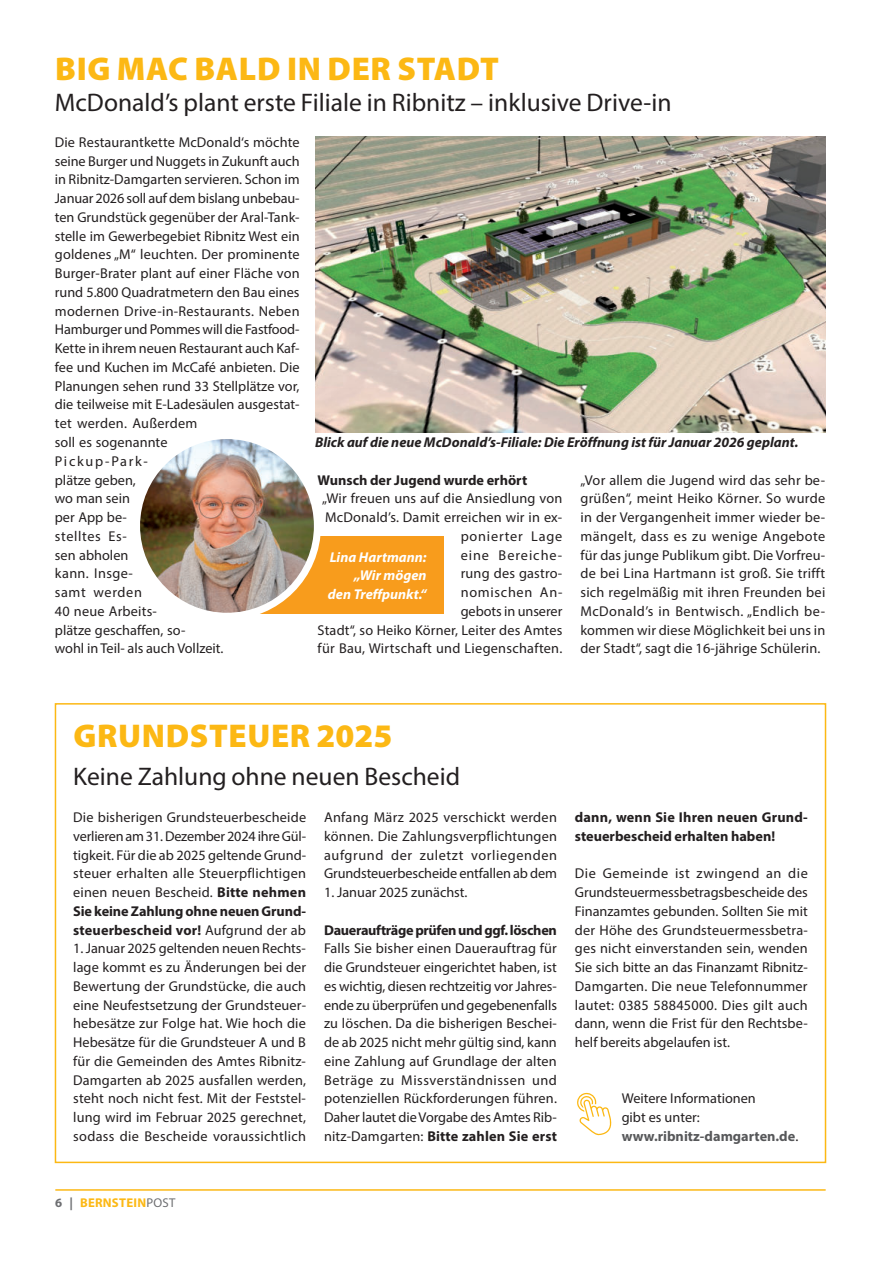
<style>
.page{position:relative;width:881px;height:1263px;background:#fff}
.page>*{position:absolute;margin:0;border:0;box-sizing:border-box;transform-origin:0 0}
.t1{font:900 33px "Myriad Pro";letter-spacing:.02em;color:#fcb814}
.t2{font:25.5px "Myriad Pro";color:#231f20}
.t3{font:14.25px/18.8px "Myriad Pro";color:#231f20;text-align:justify}
.t4{font:700 14.25px/18.8px "Myriad Pro";color:#231f20}
.t5{font:italic 700 14.25px "Myriad Pro";color:#231f20}
.t6{font:italic 700 14.25px/18.8px "Myriad Pro";color:#fff;text-align:right}
.t7{font:700 14.25px "Myriad Pro";letter-spacing:-.02em;color:#231f20}
.t8{font:700 12.75px "Myriad Pro";letter-spacing:.02em;color:#fcb814}
.s1{font-weight:700}
.s2{font-weight:700;color:#57585a}
.s3{color:#6d6e71}
.s4{font-weight:400;color:#6d6e71}
</style>
<div class="page">
<hr style="left:55px;top:1189px;width:770px;height:2px;background:#fcb814">
<div style="left:55px;top:703px;width:770px;height:460px;border:2px solid #fcb814"></div>
<svg style="left:577px;top:1092px;width:35px;height:43px"></svg>
<img style="left:315px;top:137px;width:509px;height:295px">
<div style="left:201px;top:536px;width:242px;height:78px;background:#f89c1c"></div>
<img style="left:136px;top:435px;width:181px;height:181px;border-radius:90px">
<div style="left:133px;top:432px;width:188px;height:188px;border:7px solid #fff;border-radius:50%"></div>
<h1 class="t1" style="left:55px;top:52px;width:445px">BIG MAC BALD IN DER STADT</h1>
<h2 class="t2" style="left:55px;top:90px;width:618px">McDonald’s plant erste Filiale in Ribnitz – inklusive Drive-in</h2>
<p class="t3" style="left:55px;top:133px;width:246px;text-align:left">Die Restaurantkette McDonald‘s möchte seine Burger und Nuggets in Zukunft auch in Ribnitz-Damgarten servieren. Schon im<br>Januar 2026 soll auf dem bislang unbebau&shy;ten Grundstück gegenüber der Aral-Tank&shy;stelle im Gewerbegebiet Ribnitz West ein goldenes „M“ leuchten. Der prominente<br>Burger-Brater plant auf einer Fläche von rund 5.800 Quadratmetern den Bau eines modernen Drive-in-Restaurants. Neben<br>Hamburger und Pommes will die Fastfood-<br>Kette in ihrem neuen Restaurant auch Kaf&shy;fee und Kuchen im McCafé anbieten. Die<br>Planungen sehen rund 33 Stellplätze vor, die teilweise mit E-Ladesäulen ausgestat&shy;tet werden. Außerdem<br>soll es sogenannte<br>Pickup-Park-<br>plätze geben,<br>wo man sein<br>per App be-<br>stelltes Es-<br>sen abholen<br>kann. Insge-<br>samt werden<br>40 neue Arbeits-<br>plätze geschaffen, so-<br>wohl in Teil- als auch Vollzeit.</p>
<p class="t5" style="left:315px;top:437px;width:484px">Blick auf die neue McDonald’s-Filiale: Die Eröffnung ist für Januar 2026 geplant.</p>
<p class="t4" style="left:317px;top:471px;width:211px">Wunsch der Jugend wurde erhört</p>
<p class="t3" style="left:317px;top:490px;width:246px;text-align:right">„Wir freuen uns auf die Ansiedlung von<br>McDonald’s. Damit erreichen wir in ex&shy;ponierter Lage<br>eine Bereiche-<br>rung des gastro-<br>nomischen An-<br>gebots in unserer<br>Stadt“, so Heiko Körner, Leiter des Amtes für Bau, Wirtschaft und Liegenschaften.</p>
<p class="t3" style="left:580px;top:471px;width:246px">„Vor allem die Jugend wird das sehr be&shy;grüßen“, meint Heiko Körner. So wurde in der Vergangenheit immer wieder be&shy;mängelt, dass es zu wenige Angebote für das junge Publikum gibt. Die Vorfreu&shy;de bei Lina Hartmann ist groß. Sie trifft sich regelmäßig mit ihren Freunden bei McDonald’s in Bentwisch. „Endlich be&shy;kommen wir diese Möglichkeit bei uns in der Stadt“, sagt die 16-jährige Schülerin.</p>
<p class="t6" style="left:328px;top:549px;width:100px">Lina Hartmann: „Wir mögen den Treffpunkt.“</p>
<h1 class="t1" style="left:74px;top:718px;width:320px">GRUNDSTEUER 2025</h1>
<h2 class="t2" style="left:73px;top:763px;width:388px">Keine Zahlung ohne neuen Bescheid</h2>
<p class="t3" style="left:73px;top:808px;width:234px">Die bisherigen Grundsteuerbescheide verlieren am 31. Dezember 2024 ihre Gül&shy;tigkeit. Für die ab 2025 geltende Grund&shy;steuer erhalten alle Steuerpflichtigen einen neuen Bescheid. <span class="s1">Bitte nehmen Sie keine Zahlung ohne neuen Grund&shy;steuerbescheid vor!</span> Aufgrund der ab</p>
<p class="t3" style="left:73px;top:940px;width:234px">1. Januar 2025 geltenden neuen Rechts&shy;lage kommt es zu Änderungen bei der Bewertung der Grundstücke, die auch eine Neufestsetzung der Grundsteuer&shy;hebesätze zur Folge hat. Wie hoch die Hebesätze für die Grundsteuer A und B für die Gemeinden des Amtes Ribnitz-Damgarten ab 2025 ausfallen werden, steht noch nicht fest. Mit der Feststel&shy;lung wird im Februar 2025 gerechnet, sodass die Bescheide voraussichtlich</p>
<p class="t3" style="left:324px;top:809px;width:234px">Anfang März 2025 verschickt werden können. Die Zahlungsverpflichtungen aufgrund der zuletzt vorliegenden Grundsteuerbescheide entfallen ab dem</p>
<p class="t3" style="left:324px;top:884px;width:145px">1. Januar 2025 zunächst.</p>
<p class="t7" style="left:324px;top:922px;width:234px">Daueraufträge prüfen und ggf. löschen</p>
<p class="t3" style="left:324px;top:940px;width:234px">Falls Sie bisher einen Dauerauftrag für die Grundsteuer eingerichtet haben, ist es wichtig, diesen rechtzeitig vor Jahres&shy;ende zu überprüfen und gegebenenfalls zu löschen. Da die bisherigen Beschei&shy;de ab 2025 nicht mehr gültig sind, kann eine Zahlung auf Grundlage der alten Beträge zu Missverständnissen und potenziellen Rückforderungen führen.<br>Daher lautet die Vorgabe des Amtes Rib&shy;nitz-Damgarten: <span class="s1">Bitte zahlen Sie erst</span></p>
<p class="t4" style="left:574px;top:808px;width:234px">dann, wenn Sie Ihren neuen Grund&shy;steuerbescheid erhalten haben!</p>
<p class="t3" style="left:574px;top:865px;width:234px">Die Gemeinde ist zwingend an die Grundsteuermessbetragsbescheide des Finanzamtes gebunden. Sollten Sie mit der Höhe des Grundsteuermessbetra&shy;ges nicht einverstanden sein, wenden Sie sich bitte an das Finanzamt Ribnitz-Damgarten. Die neue Telefonnummer lautet: 0385 58845000. Dies gilt auch dann, wenn die Frist für den Rechtsbe&shy;helf bereits abgelaufen ist.</p>
<p class="t3" style="left:621px;top:1090px;width:178px;text-align:left">Weitere Informationen<br>gibt es unter: <span class="s2">www.ribnitz-damgarten.de</span>.</p>
<p class="t8" style="left:55px;top:1196px;width:121px"><span class="s3">6 |</span> BERNSTEIN<span class="s4">POST</span></p>
</div>
